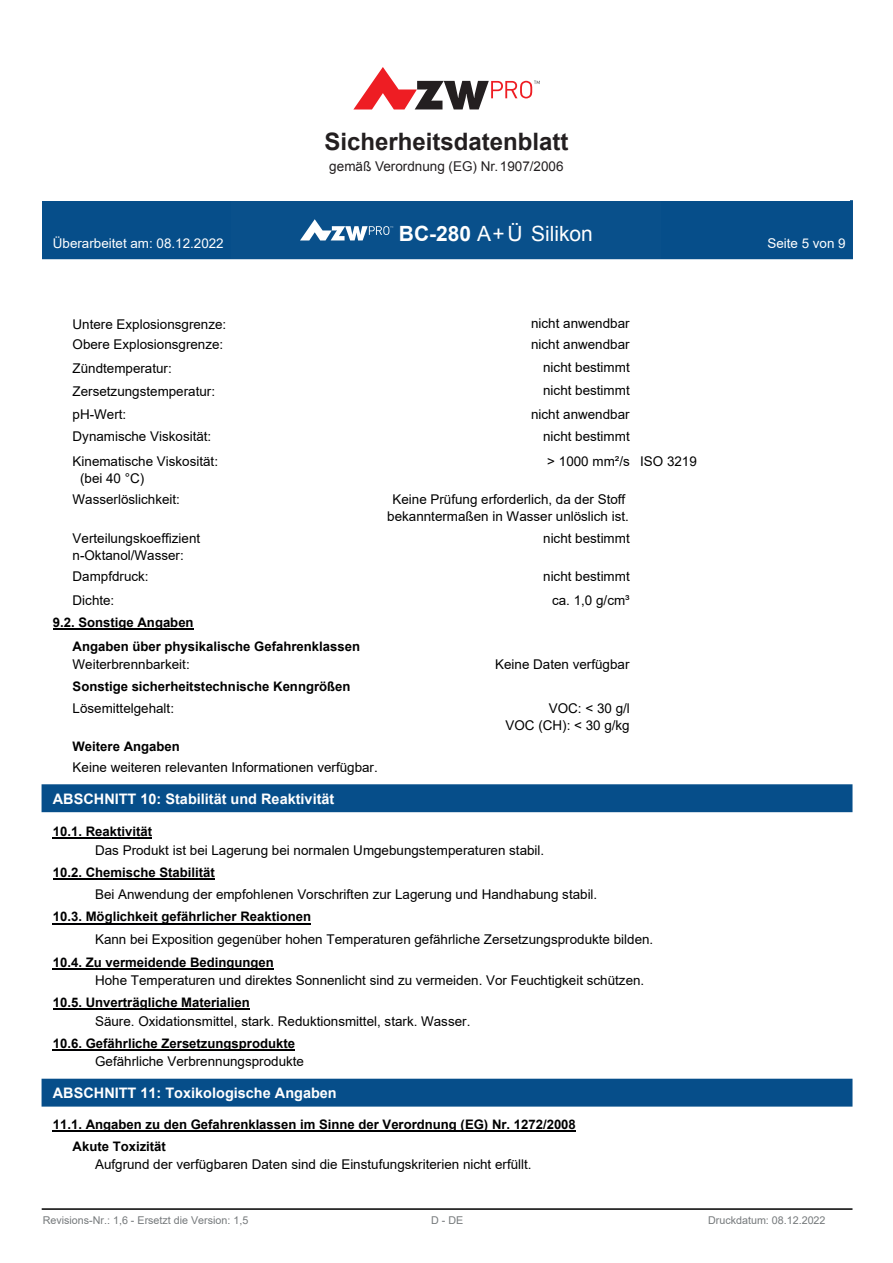
<style>
.page{position:relative;width:893px;height:1263px;background:#fff}
.page>*{position:absolute;margin:0;border:0;box-sizing:border-box;transform-origin:0 0}
.t1{font:700 24px "Arial";color:#231f20}
.t2{font:21px "Arial";color:#fff}
.t3{font:700 17.1px "Arial";color:#000001}
.t4{font:700 15.75px "Arial";color:#fff}
.t5{font:700 14.4px "Arial";color:#fff}
.t6{font:13.5px "Arial";color:#231f20}
.t7{font:13.35px/17.1px "Arial";color:#000001}
.t8{font:13.35px "Arial";color:#fff}
.t9{font:700 13.2px/24.6px "Arial";color:#000001}
.t10{font:10.8px "Arial";color:#75797b}
.s1{font-weight:700}
</style>
<div class="page">
<div style="left:43px;top:201px;width:809px;height:57px;background:#064e8a"></div>
<div style="left:42px;top:200px;width:811px;height:59px;border:2px solid #064e8a"></div>
<div style="left:42px;top:785px;width:810px;height:26px;background:#064e8a"></div>
<div style="left:42px;top:784px;width:810px;height:28px;border:2px solid #064e8a"></div>
<div style="left:42px;top:1079px;width:810px;height:27px;background:#064e8a"></div>
<hr style="left:42px;top:1208px;width:810px;height:2px;background:#000001">
<hr style="left:53px;top:628px;width:141px;height:1px;background:#000001">
<hr style="left:53px;top:838px;width:99px;height:1px;background:#000001">
<hr style="left:53px;top:878px;width:162px;height:1px;background:#000001">
<hr style="left:53px;top:923px;width:258px;height:1px;background:#000001">
<hr style="left:53px;top:968px;width:221px;height:2px;background:#000001">
<hr style="left:53px;top:1009px;width:197px;height:1px;background:#000001">
<hr style="left:53px;top:1049px;width:242px;height:2px;background:#000001">
<hr style="left:53px;top:1130px;width:523px;height:2px;background:#000001">
<div style="left:232px;top:201px;width:429px;height:58px;background:#09508b"></div>
<svg style="left:300px;top:219px;width:93px;height:21px"></svg>
<div style="left:43px;top:103px;width:807px;height:98px;background:#fff"></div>
<svg style="left:353px;top:67px;width:187px;height:42px"></svg>
<p class="t3" style="left:370px;top:122px;width:175px">Sicherheitsdatenblatt</p>
<h1 class="t1" style="left:324px;top:126px;width:246px">Sicherheitsdatenblatt</h1>
<p class="t6" style="left:329px;top:158px;width:236px">gemäß Verordnung (EG) Nr.1907/2006</p>
<p class="t7" style="left:339px;top:157px;width:238px">gemäß Verordnung (EG) Nr. 1907/2006</p>
<p class="t4" style="left:392px;top:210px;width:118px">Silikon PX 4481</p>
<h2 class="t2" style="left:399px;top:219px;width:196px"><span class="s1">BC-280</span> A+Ü Silikon</h2>
<p class="t8" style="left:53px;top:235px;width:172px">Überarbeitet am: 08.12.2022</p>
<p class="t8" style="left:767px;top:235px;width:80px">Seite 5 von 9</p>
<p class="t7" style="left:73px;top:315px;width:155px">Untere Explosionsgrenze:</p>
<p class="t7" style="left:531px;top:315px;width:100px">nicht anwendbar</p>
<p class="t7" style="left:73px;top:335px;width:152px">Obere Explosionsgrenze:</p>
<p class="t7" style="left:531px;top:336px;width:100px">nicht anwendbar</p>
<p class="t7" style="left:73px;top:360px;width:101px">Zündtemperatur:</p>
<p class="t7" style="left:543px;top:359px;width:88px">nicht bestimmt</p>
<p class="t7" style="left:73px;top:382px;width:144px">Zersetzungstemperatur:</p>
<p class="t7" style="left:543px;top:382px;width:88px">nicht bestimmt</p>
<p class="t7" style="left:73px;top:405px;width:55px">pH-Wert:</p>
<p class="t7" style="left:531px;top:405px;width:100px">nicht anwendbar</p>
<p class="t7" style="left:73px;top:428px;width:140px">Dynamische Viskosität:</p>
<p class="t7" style="left:543px;top:428px;width:88px">nicht bestimmt</p>
<p class="t7" style="left:80px;top:452px;width:140px;text-indent:-7px">Kinematische Viskosität: (bei 40 °C)</p>
<p class="t7" style="left:547px;top:452px;width:151px">&gt; 1000 mm²/s ISO 3219</p>
<p class="t7" style="left:73px;top:491px;width:109px">Wasserlöslichkeit:</p>
<p class="t7" style="left:387px;top:491px;width:243px;text-align:center">Keine Prüfung erforderlich, da der Stoff bekanntermaßen in Wasser unlöslich ist.</p>
<p class="t7" style="left:73px;top:529px;width:129px">Verteilungskoeffizient</p>
<p class="t7" style="left:543px;top:529px;width:88px">nicht bestimmt</p>
<p class="t7" style="left:73px;top:544px;width:113px;line-height:21.3px">n-Oktanol/Wasser:<br>Dampfdruck:</p>
<p class="t7" style="left:543px;top:567px;width:88px">nicht bestimmt</p>
<p class="t7" style="left:73px;top:592px;width:43px">Dichte:</p>
<p class="t7" style="left:552px;top:592px;width:79px">ca. 1,0 g/cm³</p>
<p class="t9" style="left:73px;top:610px;width:289px;text-indent:-20px">9.2. Sonstige Angaben<br>Angaben über physikalische Gefahrenklassen</p>
<p class="t7" style="left:73px;top:655px;width:119px">Weiterbrennbarkeit:</p>
<p class="t7" style="left:495px;top:655px;width:136px">Keine Daten verfügbar</p>
<p class="t9" style="left:73px;top:674px;width:279px">Sonstige sicherheitstechnische Kenngrößen</p>
<p class="t7" style="left:506px;top:699px;width:126px;text-align:right">VOC: &lt; 30 g/l<br>VOC (CH): &lt; 30 g/kg</p>
<p class="t7" style="left:73px;top:699px;width:103px">Lösemittelgehalt:</p>
<p class="t9" style="left:73px;top:734px;width:109px">Weitere Angaben</p>
<p class="t7" style="left:73px;top:759px;width:307px">Keine weiteren relevanten Informationen verfügbar.</p>
<p class="t5" style="left:53px;top:789px;width:283px">ABSCHNITT 10: Stabilität und Reaktivität</p>
<p class="t9" style="left:53px;top:819px;width:101px">10.1. Reaktivität</p>
<p class="t7" style="left:95px;top:842px;width:451px">Das Produkt ist bei Lagerung bei normalen Umgebungstemperaturen stabil.</p>
<p class="t9" style="left:53px;top:860px;width:163px">10.2. Chemische Stabilität</p>
<p class="t7" style="left:95px;top:885px;width:504px">Bei Anwendung der empfohlenen Vorschriften zur Lagerung und Handhabung stabil.</p>
<p class="t9" style="left:53px;top:905px;width:260px">10.3. Möglichkeit gefährlicher Reaktionen</p>
<p class="t7" style="left:95px;top:930px;width:560px">Kann bei Exposition gegenüber hohen Temperaturen gefährliche Zersetzungsprodukte bilden.</p>
<p class="t7" style="left:95px;top:971px;width:551px">Hohe Temperaturen und direktes Sonnenlicht sind zu vermeiden. Vor Feuchtigkeit schützen.</p>
<p class="t9" style="left:53px;top:950px;width:222px">10.4. Zu vermeidende Bedingungen</p>
<p class="t9" style="left:53px;top:990px;width:198px">10.5. Unverträgliche Materialien</p>
<p class="t7" style="left:95px;top:1013px;width:377px">Säure. Oxidationsmittel, stark. Reduktionsmittel, stark. Wasser.</p>
<p class="t9" style="left:53px;top:1031px;width:244px">10.6. Gefährliche Zersetzungsprodukte</p>
<p class="t5" style="left:53px;top:1083px;width:285px">ABSCHNITT 11: Toxikologische Angaben</p>
<p class="t9" style="left:73px;top:1113px;width:505px;line-height:22px;text-indent:-20px">11.1. Angaben zu den Gefahrenklassen im Sinne der Verordnung (EG) Nr. 1272/2008<br>Akute Toxizität</p>
<p class="t7" style="left:95px;top:1155px;width:438px">Aufgrund der verfügbaren Daten sind die Einstufungskriterien nicht erfüllt.</p>
<p class="t7" style="left:95px;top:1053px;width:210px">Gefährliche Verbrennungsprodukte</p>
<p class="t10" style="left:43px;top:1213px;width:207px">Revisions-Nr.: 1,6 - Ersetzt die Version: 1,5</p>
<p class="t10" style="left:431px;top:1213px;width:34px">D - DE</p>
<p class="t10" style="left:708px;top:1213px;width:119px">Druckdatum: 08.12.2022</p>
</div>
